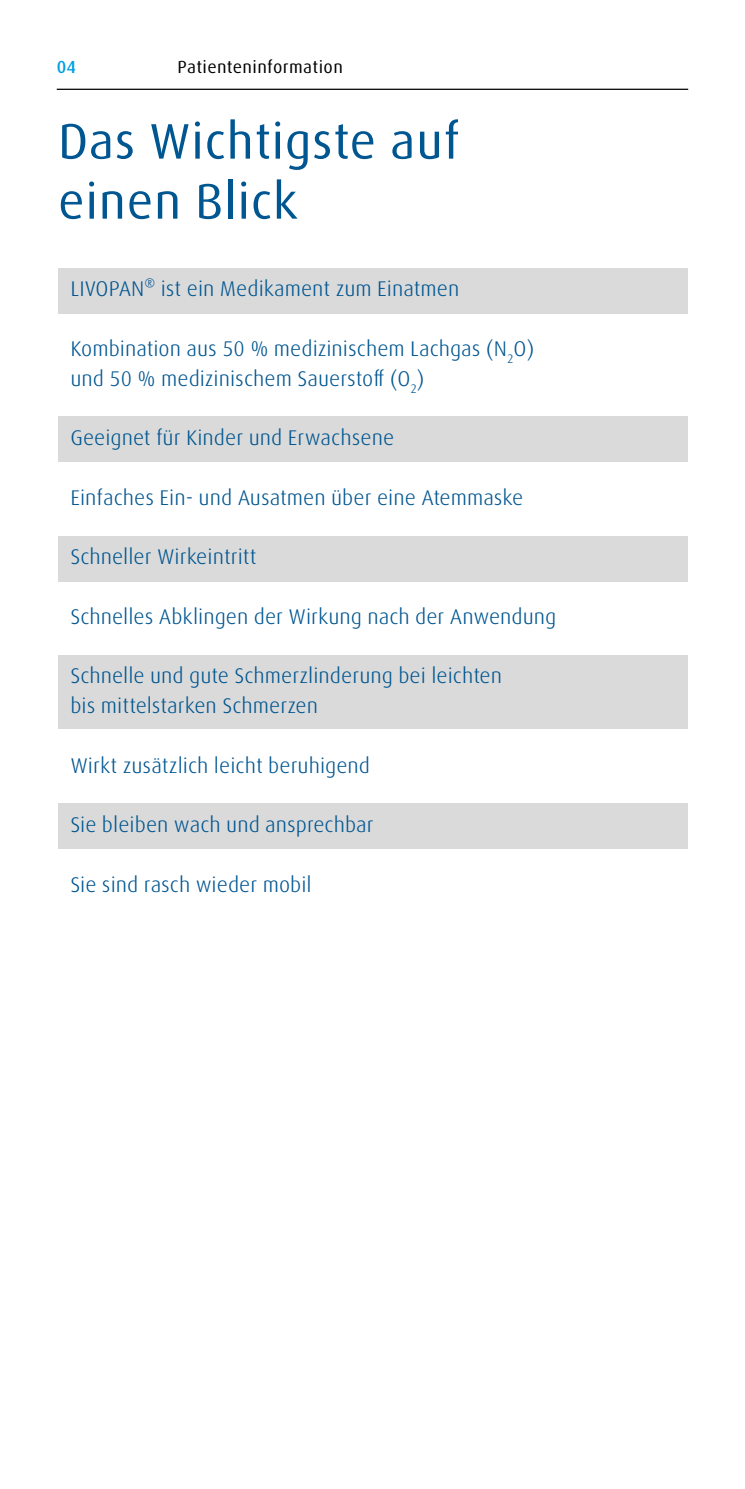
<style>
.page{position:relative;width:745px;height:1489px;background:#fff}
.page>*{position:absolute;margin:0;border:0;box-sizing:border-box;transform-origin:0 0}
.t1{font:50px/60px "Linde Dax Global";letter-spacing:.01em;color:#005691}
.t2{font:300 21.25px/29.8px "Linde Dax Global";color:#005691}
.t3{font:17.5px "Linde Dax Global";letter-spacing:.02em;color:#000}
.t4{font:500 17.5px "Linde Dax Global";color:#009fe3}
</style>
<div class="page">
<hr style="left:57px;top:89px;width:630px;height:1px;background:#000">
<div style="left:58px;top:268px;width:628px;height:46px;background:#dadada"></div>
<div style="left:58px;top:416px;width:628px;height:45px;background:#dadada"></div>
<div style="left:58px;top:536px;width:628px;height:45px;background:#dadada"></div>
<div style="left:58px;top:803px;width:628px;height:46px;background:#dadada"></div>
<div style="left:58px;top:655px;width:628px;height:73px;background:#dadada"></div>
<p class="t4" style="left:57px;top:57px;width:21px">04</p>
<p class="t3" style="left:177px;top:57px;width:167px">Patienteninformation</p>
<h1 class="t1" style="left:58px;top:111px;width:403px">Das Wichtigste auf einen Blick</h1>
<p class="t2" style="left:70px;top:274px;width:390px">LIVOPAN® ist ein Medikament zum Einatmen</p>
<p class="t2" style="left:70px;top:334px;width:465px">Kombination aus 50 % medizinischem Lachgas (N<sub>2</sub>O) und 50 % medizinischem Sauerstoff (O<sub>2</sub>)</p>
<p class="t2" style="left:70px;top:423px;width:325px">Geeignet für Kinder und Erwachsene</p>
<p class="t2" style="left:70px;top:482px;width:454px">Einfaches Ein- und Ausatmen über eine Atemmaske</p>
<p class="t2" style="left:70px;top:542px;width:188px">Schneller Wirkeintritt</p>
<p class="t2" style="left:70px;top:601px;width:487px">Schnelles Abklingen der Wirkung nach der Anwendung</p>
<p class="t2" style="left:70px;top:661px;width:433px">Schnelle und gute Schmerzlinderung bei leichten bis mittelstarken Schmerzen</p>
<p class="t2" style="left:70px;top:750px;width:301px">Wirkt zusätzlich leicht beruhigend</p>
<p class="t2" style="left:70px;top:810px;width:304px">Sie bleiben wach und ansprechbar</p>
<p class="t2" style="left:70px;top:869px;width:243px">Sie sind rasch wieder mobil</p>
</div>
